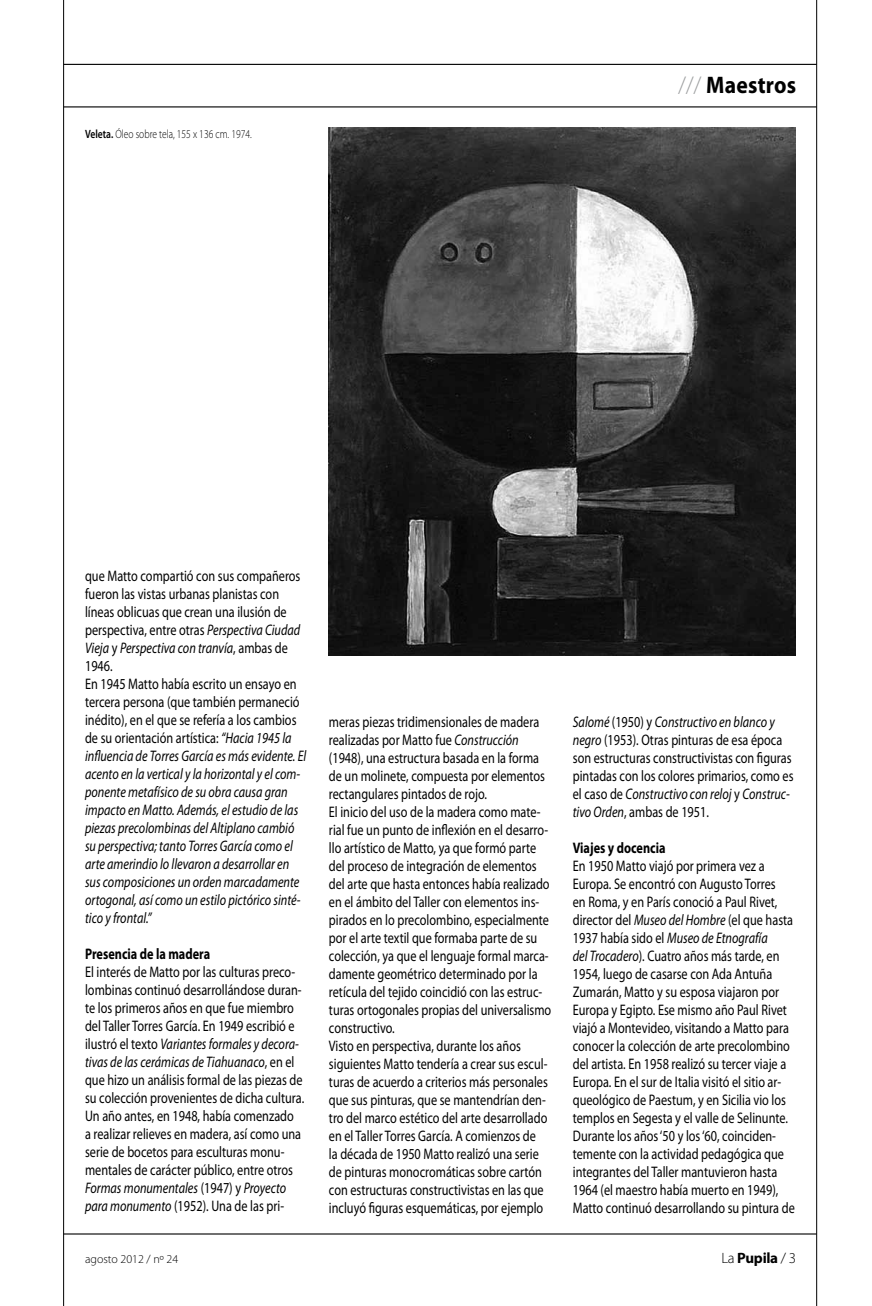
<style>
.page{position:relative;width:872px;height:1306px;background:#fff}
.page>*{position:absolute;margin:0;border:0;box-sizing:border-box;transform-origin:0 0}
.t1{font:700 24px "Myriad Pro";letter-spacing:.01em;color:#000;scale:.9 1}
.t2{font:15.3px/18px "Myriad Pro";color:#000;scale:.8 1}
.t3{font:italic 15.3px/18px "Myriad Pro";color:#000;scale:.8 1}
.t4{font:700 15.3px "Myriad Pro";color:#000;scale:.8 1}
.t5{font:700 15px "Myriad Pro";letter-spacing:-.02em;color:#000}
.t6{font:300 12px "Myriad Pro";color:#000;scale:.8 1}
.t7{font:300 12px "Myriad Pro";color:#000}
.s1{font-weight:600}
.s2{font-weight:300;color:#9c9e9f}
.s3{font-style:normal}
.s4{font-style:italic}
.s5{font-weight:300}
</style>
<div class="page">
<hr style="left:64px;top:64px;width:752px;height:1px;background:#000">
<hr style="left:63px;top:0;width:1px;height:1305px;background:#000">
<hr style="left:816px;top:0;width:1px;height:1305px;background:#000">
<hr style="left:64px;top:1233px;width:752px;height:1px;background:#000">
<hr style="left:64px;top:106px;width:752px;height:1px;background:#000">
<img style="left:329px;top:128px;width:466px;height:527px">
<p class="t6" style="left:85px;top:127px;width:210px"><span class="s1">Veleta.</span> Óleo sobre tela, 155 x 136 cm. 1974.</p>
<h1 class="t1" style="left:678px;top:69px;width:132px"><span class="s2">///</span> Maestros</h1>
<p class="t3" style="left:85px;top:566px;width:278px"><span class="s3">que Matto compartió con sus compañeros fueron las vistas urbanas planistas con líneas oblicuas que crean una ilusión de perspectiva, entre otras</span> Perspectiva Ciudad Vieja <span class="s3">y</span> Perspectiva con tranvía<span class="s3">, ambas de 1946.<br>En 1945 Matto había escrito un ensayo en tercera persona (que también permaneció inédito), en el que se refería a los cambios de su orientación artística:</span> “Hacia 1945 la influencia de Torres García es más evidente. El acento en la vertical y la horizontal y el com&shy;ponente metafísico de su obra causa gran impacto en Matto. Además, el estudio de las piezas precolombinas del Altiplano cambió su perspectiva; tanto Torres García como el arte amerindio lo llevaron a desarrollar en sus composiciones un orden marcadamente ortogonal, así como un estilo pictórico sinté&shy;tico y frontal.”</p>
<p class="t4" style="left:85px;top:943px;width:158px">Presencia de la madera</p>
<p class="t2" style="left:85px;top:962px;width:275px">El interés de Matto por las culturas preco&shy;lombinas continuó desarrollándose duran&shy;te los primeros años en que fue miembro del Taller Torres García. En 1949 escribió e ilustró el texto <span class="s4">Variantes formales y decora&shy;tivas de las cerámicas de Tiahuanaco</span>, en el que hizo un análisis formal de las piezas de su colección provenientes de dicha cultura.<br>Un año antes, en 1948, había comenzado<br>a realizar relieves en madera, así como una serie de bocetos para esculturas monu&shy;mentales de carácter público, entre otros <span class="s4">Formas monumentales</span> (1947) y <span class="s4">Proyecto para monumento</span> (1952). Una de las pri-</p>
<p class="t2" style="left:329px;top:712px;width:279px">meras piezas tridimensionales de madera realizadas por Matto fue <span class="s4">Construcción </span>(1948), una estructura basada en la forma de un molinete, compuesta por elementos rectangulares pintados de rojo.<br>El inicio del uso de la madera como mate&shy;rial fue un punto de inflexión en el desarro&shy;llo artístico de Matto, ya que formó parte del proceso de integración de elementos del arte que hasta entonces había realizado en el ámbito del Taller con elementos ins&shy;pirados en lo precolombino, especialmente por el arte textil que formaba parte de su colección, ya que el lenguaje formal marca&shy;damente geométrico determinado por la retícula del tejido coincidió con las estruc&shy;turas ortogonales propias del universalismo constructivo.<br>Visto en perspectiva, durante los años siguientes Matto tendería a crear sus escul&shy;turas de acuerdo a criterios más personales que sus pinturas, que se mantendrían den&shy;tro del marco estético del arte desarrollado en el Taller Torres García. A comienzos de<br>la década de 1950 Matto realizó una serie de pinturas monocromáticas sobre cartón con estructuras constructivistas en las que incluyó figuras esquemáticas, por ejemplo</p>
<p class="t2" style="left:573px;top:712px;width:277px"><span class="s4">Salomé</span> (1950) y <span class="s4">Constructivo en blanco y negro</span> (1953). Otras pinturas de esa época son estructuras constructivistas con figuras pintadas con los colores primarios, como es el caso de <span class="s4">Constructivo con reloj</span> y <span class="s4">Construc&shy;tivo Orden</span>, ambas de 1951.</p>
<p class="t4" style="left:573px;top:837px;width:117px">Viajes y docencia</p>
<p class="t2" style="left:573px;top:856px;width:279px">En 1950 Matto viajó por primera vez a Europa. Se encontró con Augusto Torres<br>en Roma, y en París conoció a Paul Rivet, director del <span class="s4">Museo del Hombre</span> (el que hasta 1937 había sido el <span class="s4">Museo de Etnografía<br>del Trocadero</span>). Cuatro años más tarde, en 1954, luego de casarse con Ada Antuña Zumarán, Matto y su esposa viajaron por Europa y Egipto. Ese mismo año Paul Rivet viajó a Montevideo, visitando a Matto para conocer la colección de arte precolombino del artista. En 1958 realizó su tercer viaje a Europa. En el sur de Italia visitó el sitio ar&shy;queológico de Paestum, y en Sicilia vio los templos en Segesta y el valle de Selinunte.<br>Durante los años ‘50 y los ‘60, coinciden&shy;temente con la actividad pedagógica que integrantes del Taller mantuvieron hasta 1964 (el maestro había muerto en 1949), Matto continuó desarrollando su pintura de</p>
<p class="t7" style="left:85px;top:1251px;width:95px">agosto 2012 / nº 24</p>
<p class="t5" style="left:721px;top:1248px;width:76px"><span class="s5">La</span> Pupila <span class="s5">/ 3</span></p>
</div>
